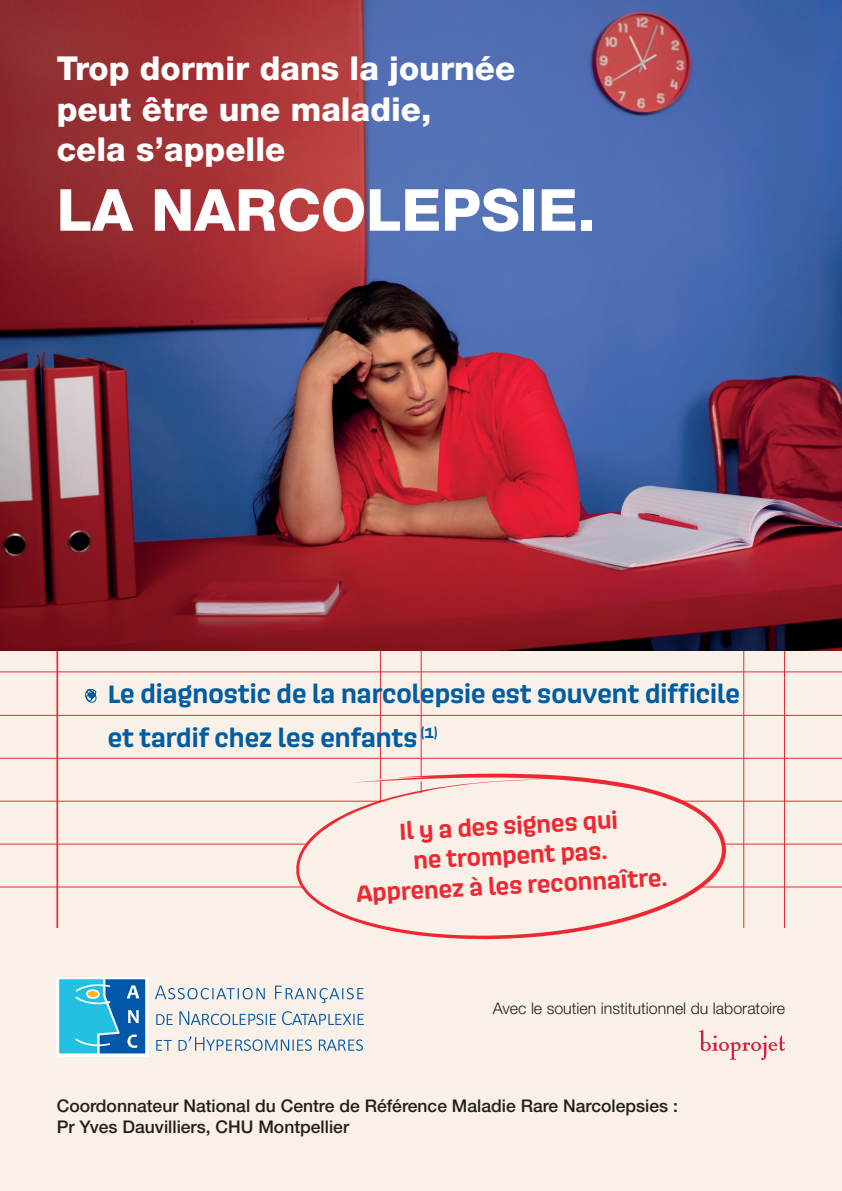
<style>
.page{position:relative;width:842px;height:1191px;background:#fff}
.page>*{position:absolute;margin:0;border:0;box-sizing:border-box;transform-origin:0 0}
.t1{font:800 58px "Helvetica Neue LT Std";color:#fff}
.t2{font:800 33px/40.4px "Helvetica Neue LT Std";color:#fff}
.t3{font:700 26px/44px "Scarlet";color:#015da0}
.t4{font:700 24px/30px "Scarlet";color:#ee2833;text-align:center}
.t5{font:500 17.6px/21px "Helvetica Neue LT Std";color:#231f20}
.t6{font:300 16px "Helvetica Neue LT Std";color:#231f20}
</style>
<div class="page">
<div style="left:0;top:650px;width:842px;height:541px;background:#f9f0e7"></div>
<hr style="left:0;top:715px;width:842px;height:1px;background:#ee2833">
<hr style="left:0;top:758px;width:842px;height:1px;background:#ee2833">
<hr style="left:0;top:801px;width:842px;height:1px;background:#ee2833">
<hr style="left:0;top:843px;width:842px;height:1px;background:#ee2833">
<hr style="left:0;top:886px;width:842px;height:1px;background:#ee2833">
<hr style="left:0;top:671px;width:842px;height:1px;background:#ee2833">
<hr style="left:380px;top:550px;width:1px;height:641px;background:#ee2833">
<hr style="left:421px;top:550px;width:1px;height:641px;background:#ee2833">
<hr style="left:743px;top:550px;width:1px;height:641px;background:#ee2833">
<hr style="left:784px;top:550px;width:1px;height:641px;background:#ee2833">
<hr style="left:56px;top:550px;width:2px;height:641px;background:#ee2833">
<div style="left:0;top:929px;width:842px;height:262px;background:#f9f0e7"></div>
<img style="left:0;top:0;width:842px;height:650px">
<svg style="left:85px;top:688px;width:12px;height:15px"></svg>
<svg style="left:296px;top:773px;width:430px;height:166px"></svg>
<svg style="left:56px;top:977px;width:92px;height:79px"></svg>
<svg style="left:59px;top:979px;width:86px;height:74px;background:#2f9dcc"></svg>
<svg style="left:155px;top:985px;width:110px;height:14px"></svg>
<svg style="left:275px;top:985px;width:89px;height:18px"></svg>
<svg style="left:156px;top:1014px;width:17px;height:11px"></svg>
<svg style="left:179px;top:1011px;width:97px;height:14px"></svg>
<svg style="left:282px;top:1011px;width:82px;height:14px"></svg>
<svg style="left:156px;top:1040px;width:16px;height:10px"></svg>
<svg style="left:179px;top:1036px;width:133px;height:14px"></svg>
<svg style="left:319px;top:1039px;width:44px;height:11px"></svg>
<svg style="left:699px;top:1030px;width:86px;height:30px"></svg>
<p class="t2" style="left:57px;top:48px;width:460px">Trop dormir dans la journée peut être une maladie,<br>cela s’appelle</p>
<p class="t1" style="left:57px;top:175px;width:541px">LA NARCOLEPSIE.</p>
<p class="t3" style="left:108px;top:671px;width:634px">Le diagnostic de la narcolepsie est souvent difficile et tardif chez les enfants <sup>(1)</sup></p>
<p class="t4" style="left:352px;top:818px;width:313px;rotate:-3deg">Il y a des signes qui<br>ne trompent pas.<br>Apprenez à les reconnaître.</p>
<p class="t6" style="left:493px;top:998px;width:294px">Avec le soutien institutionnel du laboratoire</p>
<p class="t5" style="left:57px;top:1095px;width:623px">Coordonnateur National du Centre de Référence Maladie Rare Narcolepsies :<br>Pr Yves Dauvilliers, CHU Montpellier</p>
</div>
